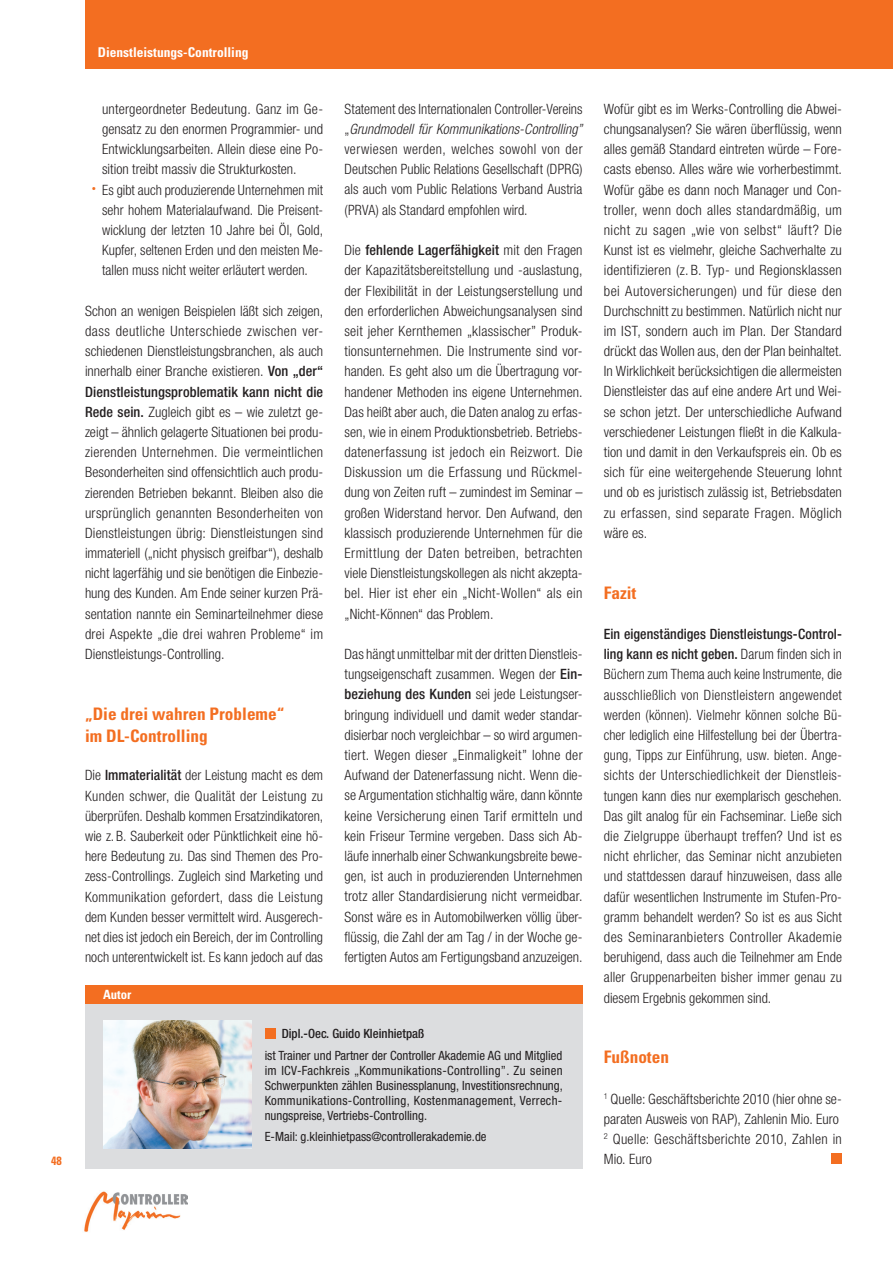
<style>
.page{position:relative;width:893px;height:1263px;background:#fff}
.page>*{position:absolute;margin:0;border:0;box-sizing:border-box;transform-origin:0 0}
.t1{font:700 condensed 17.25px/22.5px "Univers LT Std";color:#f36e21}
.t2{font:300 condensed 14.25px/20.2px "Helvetica Neue LT Std";letter-spacing:.005em;color:#231f20;text-align:justify}
.t3{font:700 condensed 13.5px "Univers LT Std";color:#fff}
.t4{font:condensed 12.75px/15px "Helvetica Neue LT Std";color:#231f20;text-align:justify}
.t5{font:500 condensed 12.75px "Helvetica Neue LT Std";color:#231f20}
.t6{font:700 condensed 12.75px "Univers LT Std";color:#fff}
.t7{font:700 condensed 12px "Univers LT Std";color:#f36e21}
.s1{font-weight:500;font-size:21px;color:#f36e21}
.s2{font-weight:500}
.s3{font-style:italic}
</style>
<div class="page">
<img style="left:84px;top:1191px;width:104px;height:41px">
<div style="left:85px;top:0;width:808px;height:68px;background:#f36e21"></div>
<div style="left:831px;top:1153px;width:11px;height:11px;background:#f36e21"></div>
<div style="left:85px;top:1002px;width:498px;height:167px;background:#dcdddf"></div>
<img style="left:103px;top:1021px;width:149px;height:127px">
<div style="left:85px;top:985px;width:498px;height:19px;background:#f36e21"></div>
<div style="left:265px;top:1028px;width:10px;height:11px;background:#f36e21"></div>
<p class="t7" style="left:51px;top:1154px;width:12px">48</p>
<p class="t3" style="left:98px;top:43px;width:152px">Dienstleistungs-Controlling</p>
<p class="t2" style="left:102px;top:98px;width:223px">untergeordneter Bedeutung. Ganz im Ge-</p>
<p class="t2" style="left:102px;top:119px;width:223px">gensatz zu den enormen Programmier- und</p>
<p class="t2" style="left:102px;top:139px;width:223px">Entwicklungsarbeiten. Allein diese eine Po-</p>
<p class="t2" style="left:102px;top:159px;width:196px">sition treibt massiv die Strukturkosten.</p>
<p class="t2" style="left:91px;top:179px;width:233px"><span class="s1">·</span> Es gibt auch produzierende Unternehmen mit</p>
<p class="t2" style="left:102px;top:199px;width:223px">sehr hohem Materialaufwand. Die Preisent-</p>
<p class="t2" style="left:102px;top:220px;width:223px">wicklung der letzten 10 Jahre bei Öl, Gold,</p>
<p class="t2" style="left:102px;top:240px;width:223px">Kupfer, seltenen Erden und den meisten Me-</p>
<p class="t2" style="left:102px;top:260px;width:207px">tallen muss nicht weiter erläutert werden.</p>
<p class="t2" style="left:85px;top:300px;width:240px">Schon an wenigen Beispielen läßt sich zeigen, dass deutliche Unterschiede zwischen ver&shy;schiedenen Dienstleistungsbranchen, als auch innerhalb einer Branche existieren. <span class="s2">Von „der“ Dienstleistungsproblematik kann nicht die Rede sein.</span> Zugleich gibt es – wie zuletzt ge&shy;zeigt – ähnlich gelagerte Situationen bei produ&shy;zierenden Unternehmen. Die vermeintlichen Besonderheiten sind offensichtlich auch produ&shy;zierenden Betrieben bekannt. Bleiben also die ursprünglich genannten Besonderheiten von Dienstleistungen übrig: Dienstleistungen sind immateriell („nicht physisch greifbar“), deshalb nicht lagerfähig und sie benötigen die Einbezie&shy;hung des Kunden. Am Ende seiner kurzen Prä&shy;sentation nannte ein Seminarteilnehmer diese drei Aspekte „die drei wahren Probleme“ im Dienstleistungs-Controlling.</p>
<p class="t1" style="left:85px;top:702px;width:201px">„Die drei wahren Probleme“ im DL-Controlling</p>
<p class="t2" style="left:85px;top:765px;width:240px">Die <span class="s2">Immaterialität</span> der Leistung macht es dem Kunden schwer, die Qualität der Leistung zu überprüfen. Deshalb kommen Ersatzindikatoren, wie z.B. Sauberkeit oder Pünktlichkeit eine hö&shy;here Bedeutung zu. Das sind Themen des Pro&shy;zess-Controllings. Zugleich sind Marketing und Kommunikation gefordert, dass die Leistung dem Kunden besser vermittelt wird. Ausgerech&shy;net dies ist jedoch ein Bereich, der im Controlling noch unterentwickelt ist. Es kann jedoch auf das</p>
<p class="t6" style="left:103px;top:987px;width:30px">Autor</p>
<p class="t2" style="left:344px;top:98px;width:240px">Statement des Internationalen Controller-Vereins „<span class="s3">Grundmodell für Kommunikations-Controlling” </span>verwiesen werden, welches sowohl von der Deutschen Public Relations Gesellschaft (DPRG) als auch vom Public Relations Verband Austria (PRVA) als Standard empfohlen wird.</p>
<p class="t2" style="left:344px;top:240px;width:240px;text-align:left">Die <span class="s2">fehlende Lagerfähigkeit</span> mit den Fragen der Kapazitätsbereitstellung und -auslastung, der Flexibilität in der Leistungserstellung und den erforderlichen Abweichungsanalysen sind seit jeher Kernthemen „klassischer” Produk&shy;tionsunternehmen. Die Instrumente sind vor&shy;handen. Es geht also um die Übertragung vor&shy;handener Methoden ins eigene Unternehmen.<br>Das heißt aber auch, die Daten analog zu erfas&shy;sen, wie in einem Produktionsbetrieb. Betriebs&shy;datenerfassung ist jedoch ein Reizwort. Die Diskussion um die Erfassung und Rückmel&shy;dung von Zeiten ruft – zumindest im Seminar – großen Widerstand hervor. Den Aufwand, den klassisch produzierende Unternehmen für die Ermittlung der Daten betreiben, betrachten viele Dienstleistungskollegen als nicht akzepta&shy;bel. Hier ist eher ein „Nicht-Wollen“ als ein „Nicht-Können“ das Problem.</p>
<p class="t2" style="left:344px;top:644px;width:240px;text-align:left">Das hängt unmittelbar mit der dritten Dienstleis&shy;tungseigenschaft zusammen. Wegen der <span class="s2">Ein&shy;beziehung des Kunden</span> sei jede Leistungser&shy;bringung individuell und damit weder standar&shy;disierbar noch vergleichbar – so wird argumen&shy;tiert. Wegen dieser „Einmaligkeit” lohne der Aufwand der Datenerfassung nicht. Wenn die&shy;se Argumentation stichhaltig wäre, dann könnte keine Versicherung einen Tarif ermitteln und kein Friseur Termine vergeben. Dass sich Ab&shy;läufe innerhalb einer Schwankungsbreite bewe&shy;gen, ist auch in produzierenden Unternehmen trotz aller Standardisierung nicht vermeidbar.<br>Sonst wäre es in Automobilwerken völlig über&shy;flüssig, die Zahl der am Tag / in der Woche ge&shy;fertigten Autos am Fertigungsband anzuzeigen.</p>
<p class="t5" style="left:282px;top:1026px;width:144px">Dipl.-Oec. Guido Kleinhietpaß</p>
<p class="t4" style="left:265px;top:1048px;width:300px">ist Trainer und Partner der Controller Akademie AG und Mitglied im ICV-Fachkreis „Kommunikations-Controlling”. Zu seinen Schwerpunkten zählen Businessplanung, Investitionsrechnung, Kommunikations-Controlling, Kostenmanagement, Verrech&shy;nungspreise, Vertriebs-Controlling.</p>
<p class="t4" style="left:265px;top:1129px;width:223px">E-Mail: g.kleinhietpass@controllerakademie.de</p>
<p class="t2" style="left:604px;top:98px;width:240px">Wofür gibt es im Werks-Controlling die Abwei&shy;chungsanalysen? Sie wären überflüssig, wenn alles gemäß Standard eintreten würde – Fore&shy;casts ebenso. Alles wäre wie vorherbestimmt.<br>Wofür gäbe es dann noch Manager und Con&shy;troller, wenn doch alles standardmäßig, um nicht zu sagen „wie von selbst“ läuft? Die Kunst ist es vielmehr, gleiche Sachverhalte zu identifizieren (z. B. Typ- und Regionsklassen bei Autoversicherungen) und für diese den Durchschnitt zu bestimmen. Natürlich nicht nur im IST, sondern auch im Plan. Der Standard drückt das Wollen aus, den der Plan beinhaltet.<br>In Wirklichkeit berücksichtigen die allermeisten Dienstleister das auf eine andere Art und Wei&shy;se schon jetzt. Der unterschiedliche Aufwand verschiedener Leistungen fließt in die Kalkula&shy;tion und damit in den Verkaufspreis ein. Ob es sich für eine weitergehende Steuerung lohnt und ob es juristisch zulässig ist, Betriebsdaten zu erfassen, sind separate Fragen. Möglich wäre es.</p>
<p class="t1" style="left:604px;top:581px;width:34px">Fazit</p>
<p class="t2" style="left:604px;top:624px;width:240px"><span class="s2">Ein eigenständiges Dienstleistungs-Control&shy;ling kann es nicht geben.</span> Darum finden sich in Büchern zum Thema auch keine Instrumente, die ausschließlich von Dienstleistern angewendet werden (können). Vielmehr können solche Bü&shy;cher lediglich eine Hilfestellung bei der Übertra&shy;gung, Tipps zur Einführung, usw. bieten. Ange&shy;sichts der Unterschiedlichkeit der Dienstleis&shy;tungen kann dies nur exemplarisch geschehen.<br>Das gilt analog für ein Fachseminar. Ließe sich die Zielgruppe überhaupt treffen? Und ist es nicht ehrlicher, das Seminar nicht anzubieten und stattdessen darauf hinzuweisen, dass alle dafür wesentlichen Instrumente im Stufen-Pro&shy;gramm behandelt werden? So ist es aus Sicht des Seminaranbieters Controller Akademie beruhigend, dass auch die Teilnehmer am Ende aller Gruppenarbeiten bisher immer genau zu diesem Ergebnis gekommen sind.</p>
<p class="t1" style="left:604px;top:1046px;width:67px">Fußnoten</p>
<p class="t2" style="left:604px;top:1088px;width:240px;text-align:left"><sup>1</sup> Quelle: Geschäftsberichte 2010 (hier ohne se&shy;paraten Ausweis von RAP), Zahlenin Mio. Euro <sup>2</sup> Quelle: Geschäftsberichte 2010, Zahlen in Mio. Euro</p>
</div>
